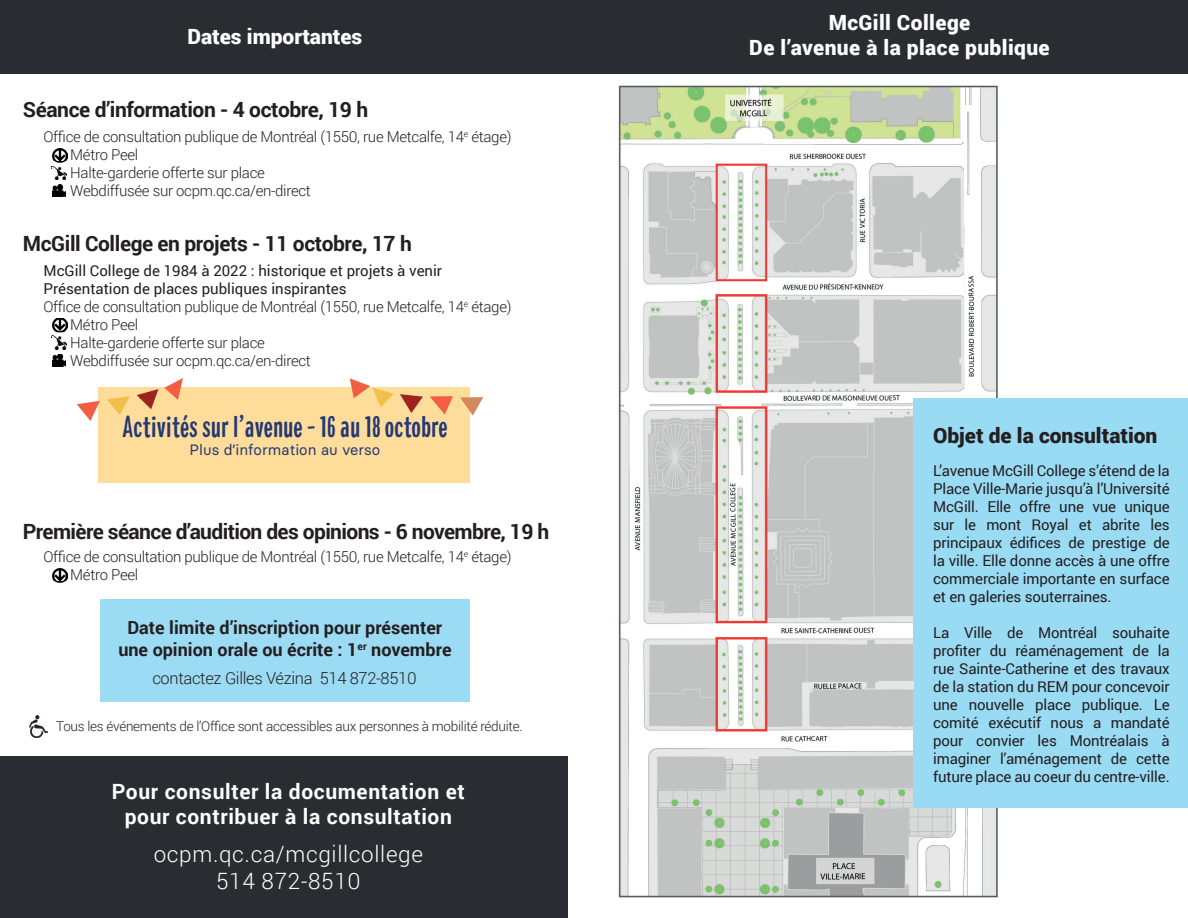
<style>
.page{position:relative;width:1188px;height:918px;background:#fff}
.page>*{position:absolute;margin:0;border:0;box-sizing:border-box;transform-origin:0 0}
.t1{font:30px "Colby Cp Med";color:#233976}
.t2{font:300 22.5px/27px "Roboto";letter-spacing:.03em;color:#fff;text-align:center}
.t3{font:700 21px "Roboto";letter-spacing:-.02em;color:#231f20}
.t4{font:700 21px/25.2px "Roboto";letter-spacing:.03em;color:#fff;text-align:center}
.t5{font:900 21px/25.2px "Roboto";letter-spacing:.02em;color:#fff;text-align:center}
.t6{font:900 21px "Roboto";color:#231f20}
.t7{font:900 21px "Roboto";color:#fff}
.t8{font:700 18px/21.6px "Roboto";color:#231f20;text-align:center}
.t9{font:300 16.5px "Roboto";letter-spacing:-.02em;color:#231f20}
.t10{font:15px/18px "Roboto";letter-spacing:-.01em;color:#231f20;text-align:justify}
.t11{font:300 15px/18px "Roboto";letter-spacing:-.02em;color:#231f20}
.t12{font:15px "Basier Circle";color:#233976}
.t13{font:300 13.5px "Roboto";letter-spacing:-.02em;color:#231f20}
</style>
<div class="page">
<div style="left:0;top:0;width:1188px;height:73px;background:#292d31"></div>
<div style="left:0;top:756px;width:568px;height:162px;background:#292d31"></div>
<div style="left:100px;top:600px;width:370px;height:102px;background:#9bdbf3"></div>
<div style="left:98px;top:387px;width:372px;height:96px;background:#fedc9a"></div>
<img style="left:53px;top:580px;width:14px;height:3px">
<img style="left:53px;top:569px;width:14px;height:11px">
<img style="left:52px;top:185px;width:14px;height:12px">
<img style="left:52px;top:355px;width:14px;height:12px">
<img style="left:51px;top:166px;width:16px;height:14px">
<img style="left:51px;top:337px;width:16px;height:12px">
<img style="left:53px;top:148px;width:14px;height:15px">
<img style="left:53px;top:149px;width:14px;height:11px">
<img style="left:54px;top:318px;width:12px;height:14px">
<img style="left:53px;top:319px;width:14px;height:12px">
<img style="left:618px;top:85px;width:384px;height:813px">
<img style="left:810px;top:682px;width:55px;height:7px">
<img style="left:965px;top:106px;width:12px;height:282px">
<div style="left:913px;top:398px;width:275px;height:409px;background:#9adbf4"></div>
<img style="left:29px;top:716px;width:19px;height:22px">
<svg style="left:77px;top:401px;width:23px;height:20px"></svg>
<svg style="left:460px;top:397px;width:23px;height:19px"></svg>
<svg style="left:107px;top:396px;width:23px;height:19px"></svg>
<svg style="left:430px;top:396px;width:23px;height:19px"></svg>
<svg style="left:137px;top:389px;width:21px;height:20px"></svg>
<svg style="left:400px;top:394px;width:23px;height:19px"></svg>
<svg style="left:164px;top:378px;width:19px;height:22px"></svg>
<svg style="left:350px;top:378px;width:44px;height:29px"></svg>
<div style="left:878px;top:682px;width:35px;height:7px;background:#e5e6e6"></div>
<h3 class="t7" style="left:187px;top:22px;width:176px">Dates importantes</h3>
<h3 class="t3" style="left:23px;top:95px;width:347px">Séance d’information - 4 octobre, 19 h</h3>
<p class="t11" style="left:70px;top:127px;width:443px;text-indent:-27px">Office de consultation publique de Montréal (1550, rue Metcalfe, 14<sup>e</sup> étage)<br>Métro Peel<br>Halte-garderie offerte sur place<br>Webdiffusée sur ocpm.qc.ca/en-direct</p>
<h3 class="t3" style="left:23px;top:229px;width:391px">McGill College en projets - 11 octobre, 17 h</h3>
<p class="t10" style="left:44px;top:261px;width:400px">McGill College de 1984 à 2022 : historique et projets à venir</p>
<p class="t10" style="left:44px;top:279px;width:305px">Présentation de places publiques inspirantes</p>
<p class="t11" style="left:44px;top:298px;width:470px">Office de consultation publique de Montréal (1550, rue Metcalfe, 14<sup>e</sup> étage)</p>
<p class="t11" style="left:70px;top:316px;width:70px">Métro Peel</p>
<p class="t11" style="left:70px;top:334px;width:196px">Halte-garderie offerte sur place</p>
<p class="t11" style="left:70px;top:352px;width:242px">Webdiffusée sur ocpm.qc.ca/en-direct</p>
<h1 class="t1" style="left:122px;top:409px;width:327px">Activités sur l’avenue - 16 au 18 octobre</h1>
<p class="t12" style="left:190px;top:440px;width:192px">Plus d’information au verso</p>
<h3 class="t3" style="left:23px;top:517px;width:528px">Première séance d’audition des opinions - 6 novembre, 19 h</h3>
<p class="t11" style="left:70px;top:547px;width:443px;text-indent:-27px">Office de consultation publique de Montréal (1550, rue Metcalfe, 14<sup>e</sup> étage)<br>Métro Peel</p>
<p class="t8" style="left:118px;top:616px;width:335px">Date limite d’inscription pour présenter une opinion orale ou écrite : 1<sup>er</sup> novembre</p>
<p class="t9" style="left:152px;top:666px;width:266px">contactez Gilles Vézina 514 872-8510</p>
<p class="t13" style="left:56px;top:717px;width:468px">Tous les événements de l’Office sont accessibles aux personnes à mobilité réduite.</p>
<h3 class="t4" style="left:112px;top:778px;width:354px">Pour consulter la documentation et pour contribuer à la consultation</h3>
<h2 class="t2" style="left:154px;top:840px;width:271px">ocpm.qc.ca/mcgillcollege<br>514 872-8510</h2>
<h3 class="t5" style="left:749px;top:9px;width:302px">McGill College<br>De l’avenue à la place publique</h3>
<h3 class="t6" style="left:933px;top:421px;width:226px">Objet de la consultation</h3>
<p class="t10" style="left:933px;top:462px;width:238px">L’avenue McGill College s’étend de la Place Ville-Marie jusqu’à l’Université McGill. Elle offre une vue unique sur le mont Royal et abrite les principaux édifices de prestige de la ville. Elle donne accès à une offre commerciale importante en surface et en galeries souterraines.</p>
<p class="t10" style="left:933px;top:624px;width:238px">La Ville de Montréal souhaite profiter du réaménagement de la rue Sainte-Catherine et des travaux de la station du REM pour concevoir une nouvelle place publique. Le comité exécutif nous a mandaté pour convier les Montréalais à imaginer l’aménagement de cette future place au coeur du centre-ville.</p>
</div>
